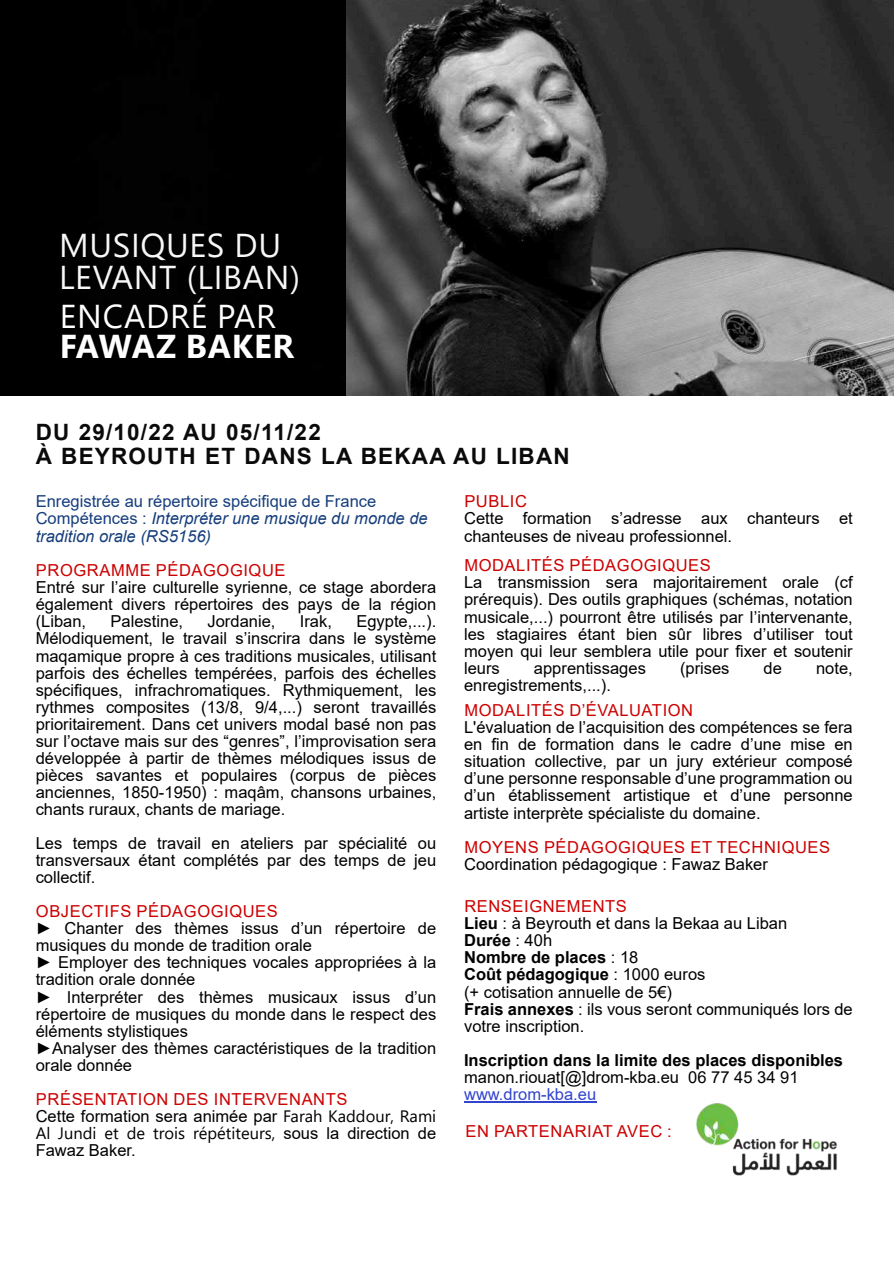
<style>
.page{position:relative;width:894px;height:1264px;background:#fff}
.page>*{position:absolute;margin:0;border:0;box-sizing:border-box;transform-origin:0 0}
.t1{font:33px/31.5px "Segoe UI";letter-spacing:.02em;color:#f7f7f7}
.t2{font:33px "Segoe UI";letter-spacing:.025em;color:#fff}
.t3{font:700 33px "Segoe UI";letter-spacing:.025em;color:#fff}
.t4{font:700 22.5px/24px "Arial";letter-spacing:.055em;color:#0a0a0a}
.t5{font:16.5px/17.1px "Arial";color:#000;text-align:justify}
.t6{font:16.5px "Arial";letter-spacing:.035em;color:#c00}
.t7{font:16.5px/17.1px "Arial";color:#163e7c}
.t8{font:700 16.5px/17.1px "Arial";color:#000}
.t9{font:16.5px/17.1px "Arial";color:#c00}
.t10{font:16.5px "Segoe UI";color:#000}
.s1{font-style:italic}
.s2{color:#000}
.s3{font-family:"Segoe UI";color:#000}
.s4{font-family:"Arial"}
.s5{color:#c00}
.s6{font-weight:700}
.s7{font-weight:400}
.s8{font-weight:400;color:#040203}
.s9{font-weight:400;color:#3345cc}
</style>
<div class="page">
<div style="left:0;top:0;width:346px;height:396px;background:#000"></div>
<hr style="left:464px;top:1101px;width:132px;height:1px;background:#3345cc">
<img style="left:346px;top:0;width:547px;height:396px">
<img style="left:696px;top:1103px;width:141px;height:73px">
<h1 class="t1" style="left:59px;top:233px;width:242px">MUSIQUES DU<br>LEVANT (LIBAN)</h1>
<h1 class="t2" style="left:60px;top:303px;width:218px">ENCADRÉ PAR</h1>
<h1 class="t3" style="left:60px;top:333px;width:236px">FAWAZ BAKER</h1>
<h2 class="t4" style="left:36px;top:422px;width:535px">DU 29/10/22 AU 05/11/22<br>À BEYROUTH ET DANS LA BEKAA AU LIBAN</h2>
<p class="t7" style="left:36px;top:494px;width:393px">Enregistrée au répertoire spécifique de France<br>Compétences : <span class="s1">Interpréter une musique du monde de tradition orale (RS5156)</span></p>
<p class="t6" style="left:36px;top:564px;width:251px">PROGRAMME PÉDAGOGIQUE</p>
<p class="t5" style="left:36px;top:580px;width:402px">Entré sur l’aire culturelle syrienne, ce stage abordera également divers répertoires des pays de la région (Liban,</p>
<p class="t5" style="left:36px;top:614px;width:402px;text-indent:320px">Egypte,...).<br>Mélodiquement, le travail s’inscrira dans le système maqamique propre à ces traditions musicales, utilisant parfois des échelles tempérées, parfois des échelles spécifiques, infrachromatiques. Rythmiquement, les rythmes composites (13/8, 9/4,...) seront travaillés prioritairement. Dans cet univers modal basé non pas sur l’octave mais sur des “genres”, l’improvisation sera développée à partir de thèmes mélodiques issus de pièces savantes et populaires (corpus de pièces anciennes, 1850-1950) : maqâm, chansons urbaines, chants ruraux, chants de mariage.</p>
<p class="t5" style="left:36px;top:836px;width:402px">Les temps de travail en ateliers par spécialité ou transversaux étant complétés par des temps de jeu collectif.</p>
<p class="t6" style="left:36px;top:905px;width:243px">OBJECTIFS PÉDAGOGIQUES</p>
<p class="t5" style="left:36px;top:921px;width:402px;text-align:left">► Chanter des thèmes issus d’un répertoire de musiques du monde de tradition orale<br>► Employer des techniques vocales appropriées à la tradition orale donnée<br>► Interpréter des thèmes musicaux issus d’un répertoire de musiques du monde dans le respect des éléments stylistiques<br>►Analyser des thèmes caractéristiques de la tradition orale donnée</p>
<p class="t9" style="left:36px;top:1091px;width:402px">PRÉSENTATION DES INTERVENANTS<br><span class="s2">Cette formation sera animée par</span> <span class="s3">Farah Kaddour, Rami</span></p>
<p class="t10" style="left:36px;top:1126px;width:402px">Al Jundi et de trois répétiteurs, <span class="s4">sous la direction de</span></p>
<p class="t5" style="left:36px;top:1142px;width:101px">Fawaz Baker.</p>
<p class="t5" style="left:110px;top:614px;width:74px">Palestine,</p>
<p class="t5" style="left:207px;top:614px;width:69px">Jordanie,</p>
<p class="t5" style="left:300px;top:614px;width:34px">Irak,</p>
<p class="t6" style="left:464px;top:495px;width:64px">PUBLIC</p>
<p class="t5" style="left:464px;top:511px;width:390px">Cette formation s’adresse aux chanteurs et chanteuses de niveau professionnel.</p>
<p class="t6" style="left:464px;top:559px;width:248px">MODALITÉS PÉDAGOGIQUES</p>
<p class="t5" style="left:464px;top:575px;width:390px">La transmission sera majoritairement orale (cf prérequis). Des outils graphiques (schémas, notation musicale,...) pourront être utilisés par l’intervenante, les stagiaires étant bien sûr libres d’utiliser tout moyen qui leur semblera utile pour fixer et soutenir leurs</p>
<p class="t5" style="left:533px;top:660px;width:113px">apprentissages</p>
<p class="t5" style="left:679px;top:660px;width:51px">(prises</p>
<p class="t5" style="left:763px;top:660px;width:20px">de</p>
<p class="t5" style="left:815px;top:660px;width:38px">note,</p>
<p class="t5" style="left:464px;top:677px;width:148px">enregistrements,...).</p>
<p class="t6" style="left:464px;top:704px;width:230px">MODALITÉS D’ÉVALUATION</p>
<p class="t5" style="left:464px;top:720px;width:390px">L'évaluation de l’acquisition des compétences se fera en fin de formation dans le cadre d’une mise en situation collective, par un jury extérieur composé d’une personne responsable d’une programmation ou d’un établissement artistique et d’une personne artiste interprète spécialiste du domaine.</p>
<p class="t6" style="left:464px;top:840px;width:367px">MOYENS PÉDAGOGIQUES ET TECHNIQUES</p>
<p class="t5" style="left:464px;top:856px;width:305px">Coordination pédagogique : Fawaz Baker</p>
<p class="t5" style="left:464px;top:899px;width:390px;text-align:left"><span class="s5">RENSEIGNEMENTS<br></span><span class="s6">Lieu</span> : à Beyrouth et dans la Bekaa au Liban<br><span class="s6">Durée</span> : 40h<br><span class="s6">Nombre de places</span> : 18<br><span class="s6">Coût pédagogique</span> : 1000 euros<br>(+ cotisation annuelle de 5€)<br><span class="s6">Frais annexes</span> : ils vous seront communiqués lors de votre inscription.</p>
<p class="t8" style="left:464px;top:1052px;width:380px">Inscription dans la limite des places disponibles <span class="s7">manon.riouat[@]drom-kba.eu</span> <span class="s8">06 77 45 34 91 </span><span class="s9">www.drom-kba.eu</span></p>
<p class="t6" style="left:465px;top:1125px;width:208px">EN PARTENARIAT AVEC :</p>
</div>
